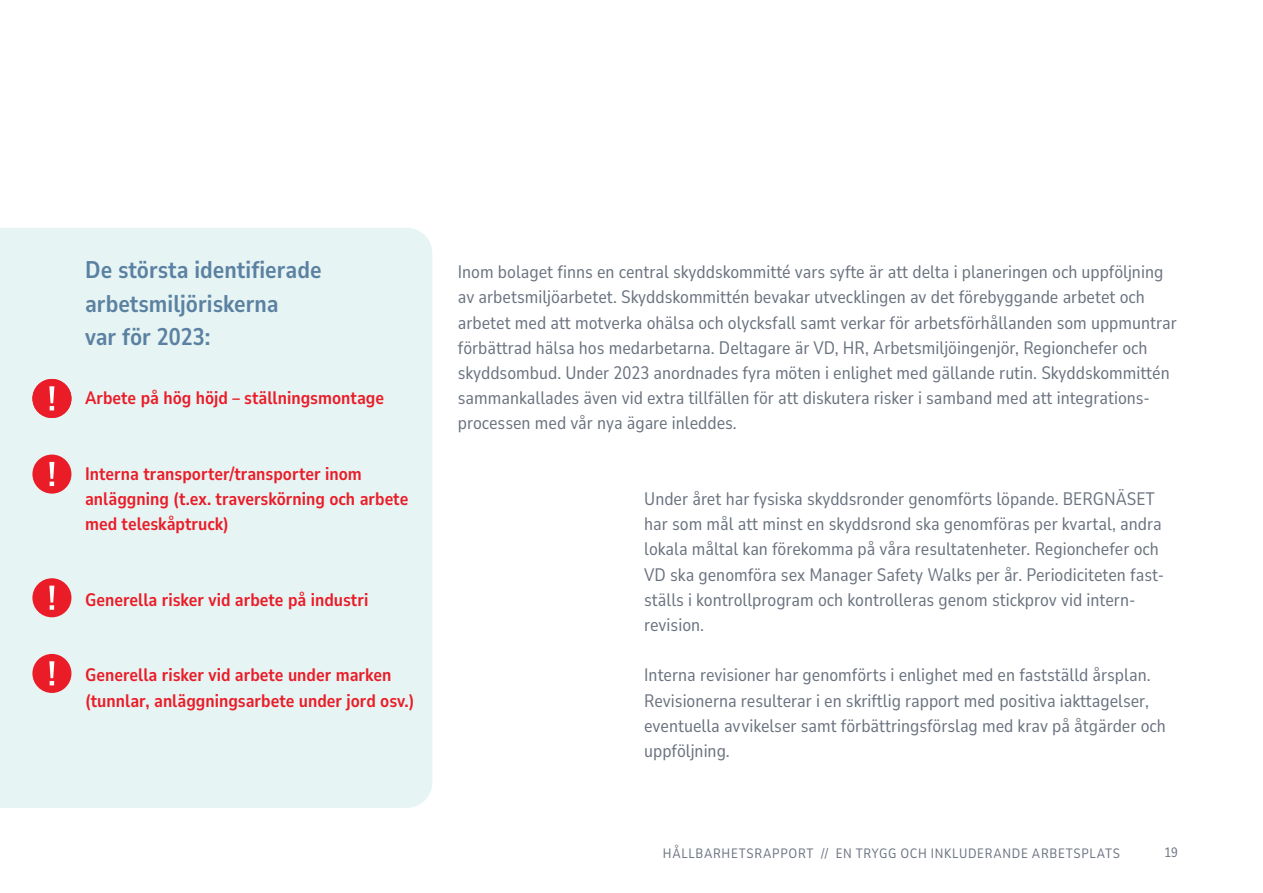
<style>
.page{position:relative;width:1263px;height:893px;background:#fff}
.page>*{position:absolute;margin:0;border:0;box-sizing:border-box;transform-origin:0 0}
.t1{font:700 24px/33.6px "Nunito Sans 10 pt Condensed";color:#5b81a2}
.t2{font:18px/25.2px "Nunito Sans 10 pt Condensed";color:#6a727f}
.t3{font:700 18px/25.2px "Nunito Sans 10 pt Condensed";color:#ea1c28}
.t4{font:13.5px "Nunito Sans 10 pt Condensed";letter-spacing:.045em;color:#6a727f}
</style>
<div class="page">
<div style="left:0;top:228px;width:432px;height:580px;background:#e6f4f3"></div>
<div style="left:32px;top:379px;width:39px;height:39px;background:#ea1c28;border-radius:50%"></div>
<svg style="left:49px;top:386px;width:5px;height:24px"></svg>
<div style="left:32px;top:455px;width:39px;height:39px;background:#ea1c28;border-radius:50%"></div>
<svg style="left:49px;top:462px;width:5px;height:24px"></svg>
<div style="left:32px;top:578px;width:39px;height:39px;background:#ea1c28;border-radius:50%"></div>
<svg style="left:49px;top:586px;width:5px;height:24px"></svg>
<div style="left:32px;top:654px;width:39px;height:39px;background:#ea1c28;border-radius:50%"></div>
<svg style="left:49px;top:661px;width:5px;height:24px"></svg>
<h1 class="t1" style="left:85px;top:252px;width:238px">De största identifierade arbetsmiljöriskerna<br>var för 2023:</h1>
<p class="t3" style="left:85px;top:385px;width:301px">Arbete på hög höjd – ställningsmontage</p>
<p class="t3" style="left:85px;top:460px;width:325px">Interna transporter/transporter inom anläggning (t.ex. traverskörning och arbete med teleskåptruck)</p>
<p class="t3" style="left:85px;top:586px;width:285px">Generella risker vid arbete på industri</p>
<p class="t3" style="left:85px;top:662px;width:331px">Generella risker vid arbete under marken (tunnlar, anläggningsarbete under jord osv.)</p>
<p class="t2" style="left:458px;top:259px;width:720px">Inom bolaget finns en central skyddskommitté vars syfte är att delta i planeringen och uppföljning av arbetsmiljöarbetet. Skyddskommittén bevakar utvecklingen av det förebyggande arbetet och arbetet med att motverka ohälsa och olycksfall samt verkar för arbetsförhållanden som uppmuntrar förbättrad hälsa hos medarbetarna. Deltagare är VD, HR, Arbetsmiljöingenjör, Regionchefer och skyddsombud. Under 2023 anordnades fyra möten i enlighet med gällande rutin. Skyddskommittén sammankallades även vid extra tillfällen för att diskutera risker i samband med att integrations&shy;processen med vår nya ägare inleddes.</p>
<p class="t2" style="left:644px;top:485px;width:522px">Under året har fysiska skyddsronder genomförts löpande. BERGNÄSET har som mål att minst en skyddsrond ska genomföras per kvartal, andra lokala måltal kan förekomma på våra resultatenheter. Regionchefer och VD ska genomföra sex Manager Safety Walks per år. Periodiciteten fast&shy;ställs i kontrollprogram och kontrolleras genom stickprov vid intern&shy;revision.</p>
<p class="t2" style="left:644px;top:662px;width:523px">Interna revisioner har genomförts i enlighet med en fastställd årsplan.<br>Revisionerna resulterar i en skriftlig rapport med positiva iakttagelser, eventuella avvikelser samt förbättringsförslag med krav på åtgärder och uppföljning.</p>
<p class="t4" style="left:663px;top:844px;width:459px">HÅLLBARHETSRAPPORT // EN TRYGG OCH INKLUDERANDE ARBETSPLATS</p>
<p class="t4" style="left:1164px;top:843px;width:15px">19</p>
</div>
